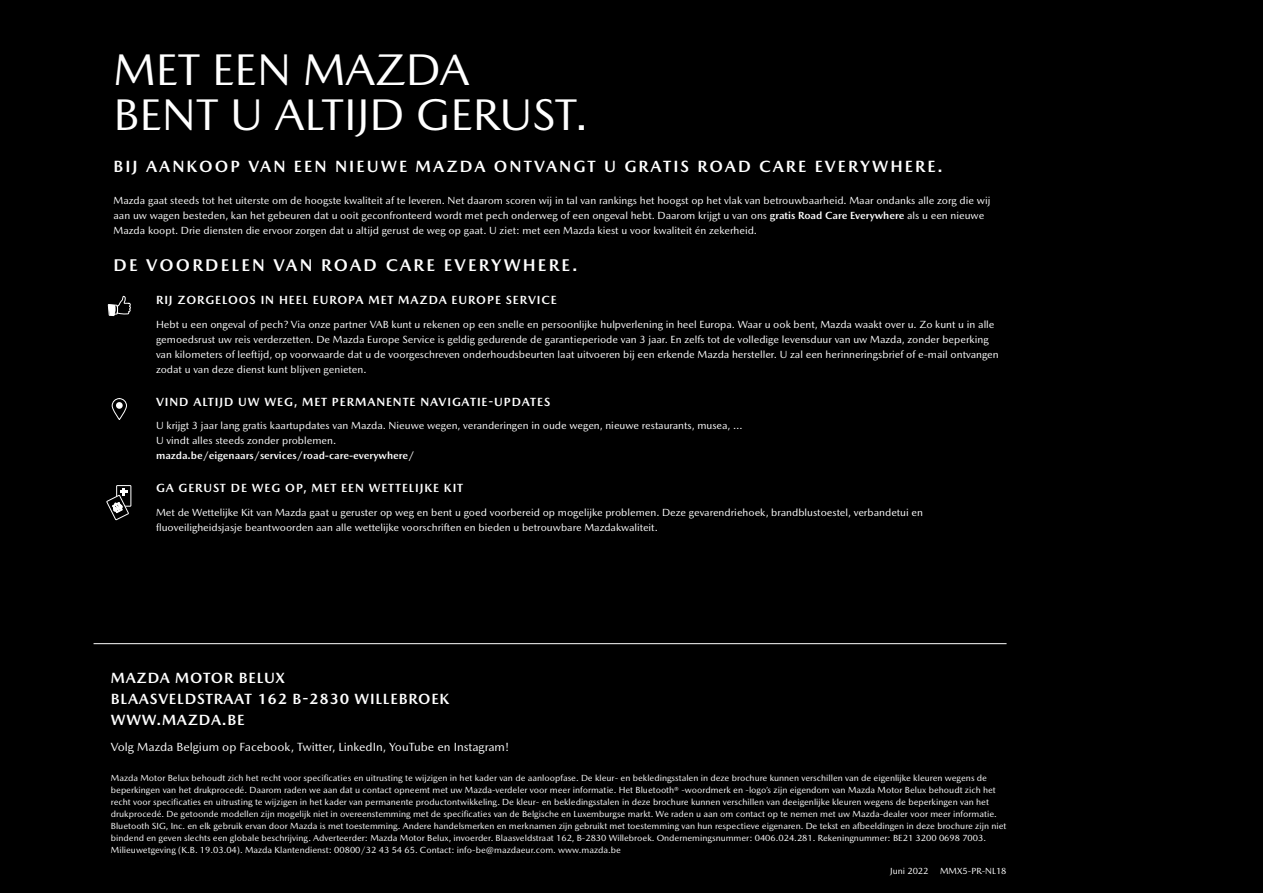
<style>
.page{position:relative;width:1263px;height:893px;background:#000}
.page>*{position:absolute;margin:0;border:0;box-sizing:border-box;transform-origin:0 0}
.t1{font:45px/45px "Mazda Type";color:#fff}
.t2{font:700 17.25px "Mazda Type";letter-spacing:.125em;color:#fff}
.t3{font:700 16.5px "Mazda Type";letter-spacing:.125em;color:#fff}
.t4{font:700 15px/21px "Mazda Type";letter-spacing:.05em;color:#fff}
.t5{font:700 12px "Mazda Type";letter-spacing:.075em;color:#fff}
.t6{font:12px "Mazda Type";color:#fff}
.t7{font:10.5px/15px "Mazda Type";color:#fff}
.t8{font:700 10.5px "Mazda Type";color:#fff}
.t9{font:9px/12px "Mazda Type";color:#fff}
.s1{font-weight:700}
</style>
<div class="page">
<hr style="left:94px;top:643px;width:912px;height:1px;background:#fff">
<svg style="left:107px;top:295px;width:24px;height:21px"></svg>
<div style="left:116px;top:402px;width:7px;height:7px;background:#fff;border-radius:50%"></div>
<div style="left:112px;top:398px;width:15px;height:22px;border:1px solid #fff;border-radius:7px"></div>
<div style="left:116px;top:485px;width:15px;height:22px;border:1px solid #fff"></div>
<svg style="left:106px;top:488px;width:23px;height:33px"></svg>
<h1 class="t1" style="left:114px;top:46px;width:476px">MET EEN MAZDA<br>BENT U ALTIJD GERUST.</h1>
<h3 class="t3" style="left:114px;top:156px;width:831px">BIJ AANKOOP VAN EEN NIEUWE MAZDA ONTVANGT U GRATIS ROAD CARE EVERYWHERE.</h3>
<p class="t7" style="left:114px;top:192px;width:878px">Mazda gaat steeds tot het uiterste om de hoogste kwaliteit af te leveren. Net daarom scoren wij in tal van rankings het hoogst op het vlak van betrouwbaarheid. Maar ondanks alle zorg die wij aan uw wagen besteden, kan het gebeuren dat u ooit geconfronteerd wordt met pech onderweg of een ongeval hebt. Daarom krijgt u van ons <span class="s1">gratis Road Care Everywhere</span> als u een nieuwe<br>Mazda koopt. Drie diensten die ervoor zorgen dat u altijd gerust de weg op gaat. U ziet: met een Mazda kiest u voor kwaliteit én zekerheid.</p>
<h2 class="t2" style="left:114px;top:254px;width:466px">DE VOORDELEN VAN ROAD CARE EVERYWHERE.</h2>
<p class="t5" style="left:156px;top:293px;width:402px">RIJ ZORGELOOS IN HEEL EUROPA MET MAZDA EUROPE SERVICE</p>
<p class="t7" style="left:156px;top:317px;width:844px">Hebt u een ongeval of pech? Via onze partner VAB kunt u rekenen op een snelle en persoonlijke hulpverlening in heel Europa. Waar u ook bent, Mazda waakt over u. Zo kunt u in alle gemoedsrust uw reis verderzetten. De Mazda Europe Service is geldig gedurende de garantieperiode van 3 jaar. En zelfs tot de volledige levensduur van uw Mazda, zonder beperking van kilometers of leeftijd, op voorwaarde dat u de voorgeschreven onderhoudsbeurten laat uitvoeren bij een erkende Mazda hersteller. U zal een herinneringsbrief of e-mail ontvangen zodat u van deze dienst kunt blijven genieten.</p>
<p class="t5" style="left:156px;top:394px;width:396px">VIND ALTIJD UW WEG, MET PERMANENTE NAVIGATIE-UPDATES</p>
<p class="t7" style="left:156px;top:418px;width:588px">U krijgt 3 jaar lang gratis kaartupdates van Mazda. Nieuwe wegen, veranderingen in oude wegen, nieuwe restaurants, musea, …<br>U vindt alles steeds zonder problemen.</p>
<p class="t8" style="left:156px;top:449px;width:260px">mazda.be/eigenaars/services/road-care-everywhere/</p>
<p class="t5" style="left:156px;top:481px;width:309px">GA GERUST DE WEG OP, MET EEN WETTELIJKE KIT</p>
<p class="t7" style="left:156px;top:505px;width:768px">Met de Wettelijke Kit van Mazda gaat u geruster op weg en bent u goed voorbereid op mogelijke problemen. Deze gevarendriehoek, brandblustoestel, verbandetui en fluoveiligheidsjasje beantwoorden aan alle wettelijke voorschriften en bieden u betrouwbare Mazdakwaliteit.</p>
<h3 class="t4" style="left:111px;top:667px;width:340px">MAZDA MOTOR BELUX<br>BLAASVELDSTRAAT 162 B-2830 WILLEBROEK<br>WWW.MAZDA.BE</h3>
<p class="t6" style="left:111px;top:740px;width:400px">Volg Mazda Belgium op Facebook, Twitter, LinkedIn, YouTube en Instagram!</p>
<p class="t9" style="left:111px;top:772px;width:897px">Mazda Motor Belux behoudt zich het recht voor specificaties en uitrusting te wijzigen in het kader van de aanloopfase. De kleur- en bekledingsstalen in deze brochure kunnen verschillen van de eigenlijke kleuren wegens de beperkingen van het drukprocedé. Daarom raden we aan dat u contact opneemt met uw Mazda-verdeler voor meer informatie. Het Bluetooth® -woordmerk en -logo’s zijn eigendom van Mazda Motor Belux behoudt zich het recht voor specificaties en uitrusting te wijzigen in het kader van permanente productontwikkeling. De kleur- en bekledingsstalen in deze brochure kunnen verschillen van deeigenlijke kleuren wegens de beperkingen van het drukprocedé. De getoonde modellen zijn mogelijk niet in overeenstemming met de specificaties van de Belgische en Luxemburgse markt. We raden u aan om contact op te nemen met uw Mazda-dealer voor meer informatie.<br>Bluetooth SIG, Inc. en elk gebruik ervan door Mazda is met toestemming. Andere handelsmerken en merknamen zijn gebruikt met toestemming van hun respectieve eigenaren. De tekst en afbeeldingen in deze brochure zijn niet bindend en geven slechts een globale beschrijving. Adverteerder: Mazda Motor Belux, invoerder. Blaasveldstraat 162, B-2830 Willebroek. Ondernemingsnummer: 0406.024.281. Rekeningnummer: BE21 3200 0698 7003.<br>Milieuwetgeving (K.B. 19.03.04). Mazda Klantendienst: 00800/32 43 54 65. Contact: info-be@mazdaeur.com. www.mazda.be</p>
<p class="t9" style="left:890px;top:865px;width:40px">Juni 2022</p>
<p class="t9" style="left:940px;top:865px;width:68px">MMX5-PR-NL18</p>
</div>
